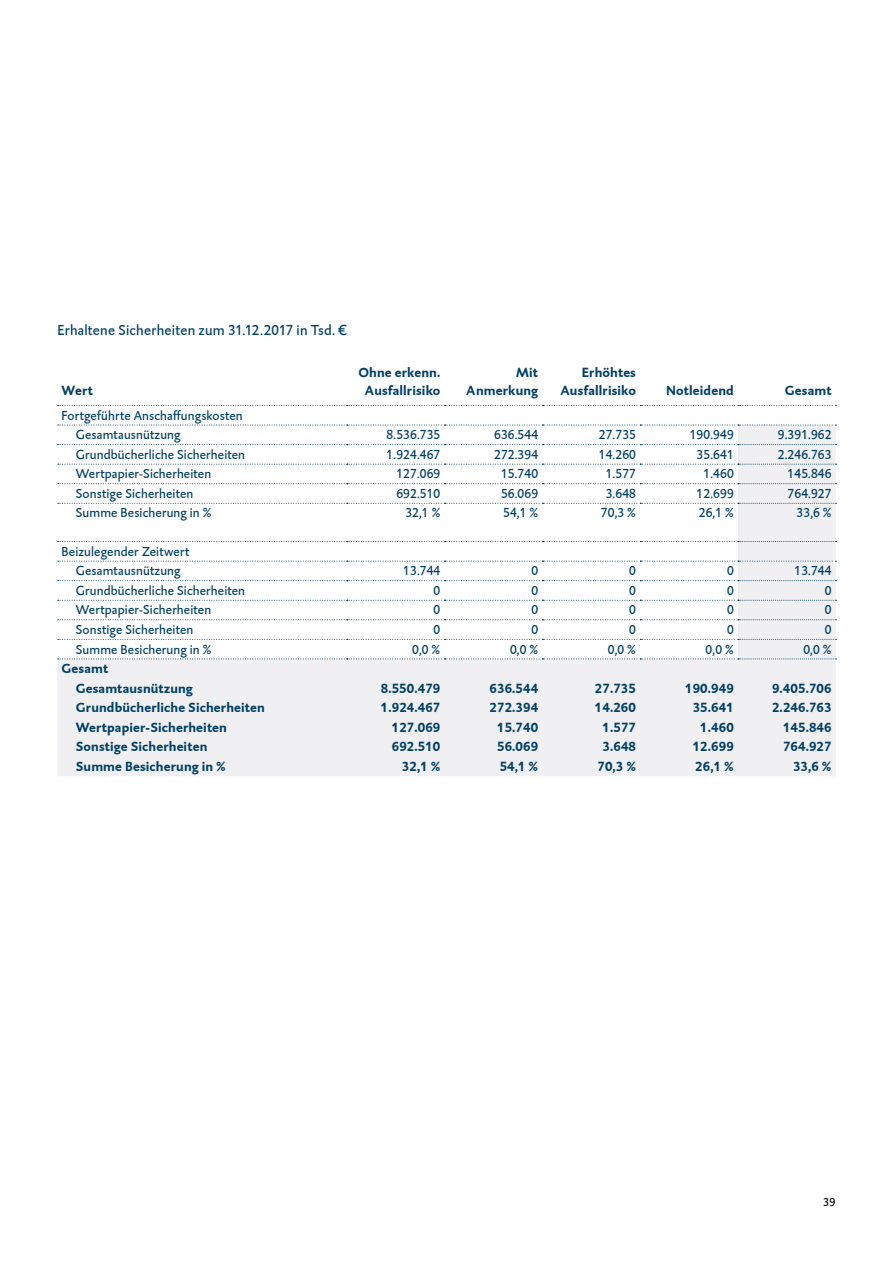
<style>
.page{position:relative;width:893px;height:1263px;background:#fff}
.page>*{position:absolute;margin:0;border:0;box-sizing:border-box;transform-origin:0 0}
.t1{font:15px "DTL Caspari T";letter-spacing:.015em;color:#004065}
.t2{font:13.5px/19.5px "DTL Caspari T";letter-spacing:.01em;color:#004065}
.t3{font:700 13.5px/18px "DTL Caspari T";letter-spacing:.01em;color:#004065;text-align:right}
.t4{font:12px "DTL Caspari T";color:#000}
</style>
<div class="page">
<svg style="left:57px;top:425px;width:779px;height:351px"></svg>
<svg style="left:58px;top:561px;width:778px;height:1px"></svg>
<svg style="left:58px;top:444px;width:778px;height:1px"></svg>
<svg style="left:58px;top:464px;width:778px;height:1px"></svg>
<svg style="left:58px;top:483px;width:778px;height:1px"></svg>
<svg style="left:58px;top:503px;width:778px;height:1px"></svg>
<svg style="left:58px;top:541px;width:778px;height:1px"></svg>
<svg style="left:58px;top:580px;width:778px;height:1px"></svg>
<svg style="left:58px;top:600px;width:778px;height:1px"></svg>
<svg style="left:58px;top:619px;width:778px;height:1px"></svg>
<svg style="left:58px;top:639px;width:778px;height:1px"></svg>
<svg style="left:58px;top:405px;width:778px;height:1px"></svg>
<svg style="left:58px;top:658px;width:778px;height:2px"></svg>
<svg style="left:58px;top:425px;width:778px;height:1px"></svg>
<p class="t1" style="left:57px;top:320px;width:290px">Erhaltene Sicherheiten zum 31.12.2017 in Tsd. €</p>
<p class="t3" style="left:62px;top:381px;width:33px">Wert</p>
<p class="t2" style="left:76px;top:405px;width:168px;text-indent:-14px">Fortgeführte Anschaffungskosten<br>Gesamtausnützung</p>
<p class="t3" style="left:358px;top:363px;width:83px;text-align:center">Ohne erkenn.<br>Ausfallrisiko</p>
<p class="t3" style="left:466px;top:363px;width:74px">Mit<br>Anmerkung</p>
<p class="t3" style="left:560px;top:363px;width:77px">Erhöhtes<br>Ausfallrisiko</p>
<p class="t3" style="left:666px;top:381px;width:69px">Notleidend</p>
<p class="t3" style="left:785px;top:381px;width:48px">Gesamt</p>
<p class="t2" style="left:387px;top:425px;width:55px">8.536.735</p>
<p class="t2" style="left:494px;top:425px;width:45px">636.544</p>
<p class="t2" style="left:599px;top:425px;width:39px">27.735</p>
<p class="t2" style="left:690px;top:425px;width:45px">190.949</p>
<p class="t2" style="left:778px;top:425px;width:55px">9.391.962</p>
<p class="t2" style="left:76px;top:444px;width:171px">Grundbücherliche Sicherheiten</p>
<p class="t2" style="left:387px;top:444px;width:55px">1.924.467</p>
<p class="t2" style="left:494px;top:444px;width:45px">272.394</p>
<p class="t2" style="left:599px;top:444px;width:39px">14.260</p>
<p class="t2" style="left:697px;top:444px;width:39px">35.641</p>
<p class="t2" style="left:778px;top:444px;width:55px">2.246.763</p>
<p class="t2" style="left:76px;top:464px;width:137px">Wertpapier-Sicherheiten</p>
<p class="t2" style="left:396px;top:464px;width:45px">127.069</p>
<p class="t2" style="left:501px;top:464px;width:39px">15.740</p>
<p class="t2" style="left:606px;top:464px;width:32px">1.577</p>
<p class="t2" style="left:703px;top:464px;width:32px">1.460</p>
<p class="t2" style="left:788px;top:464px;width:45px">145.846</p>
<p class="t2" style="left:76px;top:483px;width:119px">Sonstige Sicherheiten</p>
<p class="t2" style="left:396px;top:483px;width:45px">692.510</p>
<p class="t2" style="left:501px;top:483px;width:39px">56.069</p>
<p class="t2" style="left:606px;top:483px;width:32px">3.648</p>
<p class="t2" style="left:697px;top:483px;width:39px">12.699</p>
<p class="t2" style="left:788px;top:483px;width:45px">764.927</p>
<p class="t2" style="left:76px;top:503px;width:137px">Summe Besicherung in %</p>
<p class="t2" style="left:405px;top:503px;width:36px">32,1 %</p>
<p class="t2" style="left:503px;top:503px;width:36px">54,1 %</p>
<p class="t2" style="left:601px;top:503px;width:36px">70,3 %</p>
<p class="t2" style="left:699px;top:503px;width:36px">26,1 %</p>
<p class="t2" style="left:797px;top:503px;width:36px">33,6 %</p>
<p class="t2" style="left:62px;top:541px;width:129px;text-align:center">Beizulegender Zeitwert<br>Gesamtausnützung</p>
<p class="t2" style="left:403px;top:561px;width:39px">13.744</p>
<p class="t2" style="left:531px;top:561px;width:8px">0</p>
<p class="t2" style="left:629px;top:561px;width:8px">0</p>
<p class="t2" style="left:727px;top:561px;width:8px">0</p>
<p class="t2" style="left:794px;top:561px;width:39px">13.744</p>
<p class="t2" style="left:76px;top:580px;width:171px">Grundbücherliche Sicherheiten</p>
<p class="t2" style="left:434px;top:580px;width:8px">0</p>
<p class="t2" style="left:531px;top:580px;width:8px">0</p>
<p class="t2" style="left:629px;top:580px;width:8px">0</p>
<p class="t2" style="left:727px;top:580px;width:8px">0</p>
<p class="t2" style="left:825px;top:580px;width:8px">0</p>
<p class="t2" style="left:76px;top:600px;width:137px">Wertpapier-Sicherheiten</p>
<p class="t2" style="left:434px;top:600px;width:8px">0</p>
<p class="t2" style="left:531px;top:600px;width:8px">0</p>
<p class="t2" style="left:629px;top:600px;width:8px">0</p>
<p class="t2" style="left:727px;top:600px;width:8px">0</p>
<p class="t2" style="left:825px;top:600px;width:8px">0</p>
<p class="t2" style="left:76px;top:620px;width:119px">Sonstige Sicherheiten</p>
<p class="t2" style="left:434px;top:620px;width:8px">0</p>
<p class="t2" style="left:531px;top:620px;width:8px">0</p>
<p class="t2" style="left:629px;top:620px;width:8px">0</p>
<p class="t2" style="left:727px;top:620px;width:8px">0</p>
<p class="t2" style="left:825px;top:620px;width:8px">0</p>
<p class="t2" style="left:76px;top:639px;width:137px">Summe Besicherung in %</p>
<p class="t2" style="left:412px;top:639px;width:30px">0,0 %</p>
<p class="t2" style="left:510px;top:639px;width:30px">0,0 %</p>
<p class="t2" style="left:608px;top:639px;width:30px">0,0 %</p>
<p class="t2" style="left:706px;top:639px;width:30px">0,0 %</p>
<p class="t2" style="left:803px;top:639px;width:30px">0,0 %</p>
<p class="t3" style="left:76px;top:658px;width:119px;line-height:19.5px;text-align:left;text-indent:-14px">Gesamt<br>Gesamtausnützung</p>
<p class="t3" style="left:381px;top:679px;width:61px">8.550.479</p>
<p class="t3" style="left:490px;top:679px;width:50px">636.544</p>
<p class="t3" style="left:595px;top:679px;width:43px">27.735</p>
<p class="t3" style="left:685px;top:679px;width:50px">190.949</p>
<p class="t3" style="left:772px;top:679px;width:61px">9.405.706</p>
<p class="t3" style="left:76px;top:698px;width:191px">Grundbücherliche Sicherheiten</p>
<p class="t3" style="left:381px;top:698px;width:61px">1.924.467</p>
<p class="t3" style="left:490px;top:698px;width:50px">272.394</p>
<p class="t3" style="left:595px;top:698px;width:43px">14.260</p>
<p class="t3" style="left:693px;top:698px;width:43px">35.641</p>
<p class="t3" style="left:772px;top:698px;width:61px">2.246.763</p>
<p class="t3" style="left:76px;top:718px;width:153px">Wertpapier-Sicherheiten</p>
<p class="t3" style="left:392px;top:718px;width:50px">127.069</p>
<p class="t3" style="left:497px;top:718px;width:43px">15.740</p>
<p class="t3" style="left:602px;top:718px;width:35px">1.577</p>
<p class="t3" style="left:700px;top:718px;width:35px">1.460</p>
<p class="t3" style="left:783px;top:718px;width:50px">145.846</p>
<p class="t3" style="left:76px;top:737px;width:133px">Sonstige Sicherheiten</p>
<p class="t3" style="left:392px;top:737px;width:50px">692.510</p>
<p class="t3" style="left:497px;top:737px;width:43px">56.069</p>
<p class="t3" style="left:602px;top:737px;width:35px">3.648</p>
<p class="t3" style="left:693px;top:737px;width:43px">12.699</p>
<p class="t3" style="left:783px;top:737px;width:50px">764.927</p>
<p class="t3" style="left:76px;top:757px;width:151px">Summe Besicherung in %</p>
<p class="t3" style="left:402px;top:757px;width:40px">32,1 %</p>
<p class="t3" style="left:500px;top:757px;width:40px">54,1 %</p>
<p class="t3" style="left:597px;top:757px;width:40px">70,3 %</p>
<p class="t3" style="left:695px;top:757px;width:40px">26,1 %</p>
<p class="t3" style="left:793px;top:757px;width:40px">33,6 %</p>
<p class="t4" style="left:817px;top:1194px;width:20px">149</p>
<p class="t4" style="left:823px;top:1194px;width:7px">3</p>
</div>
